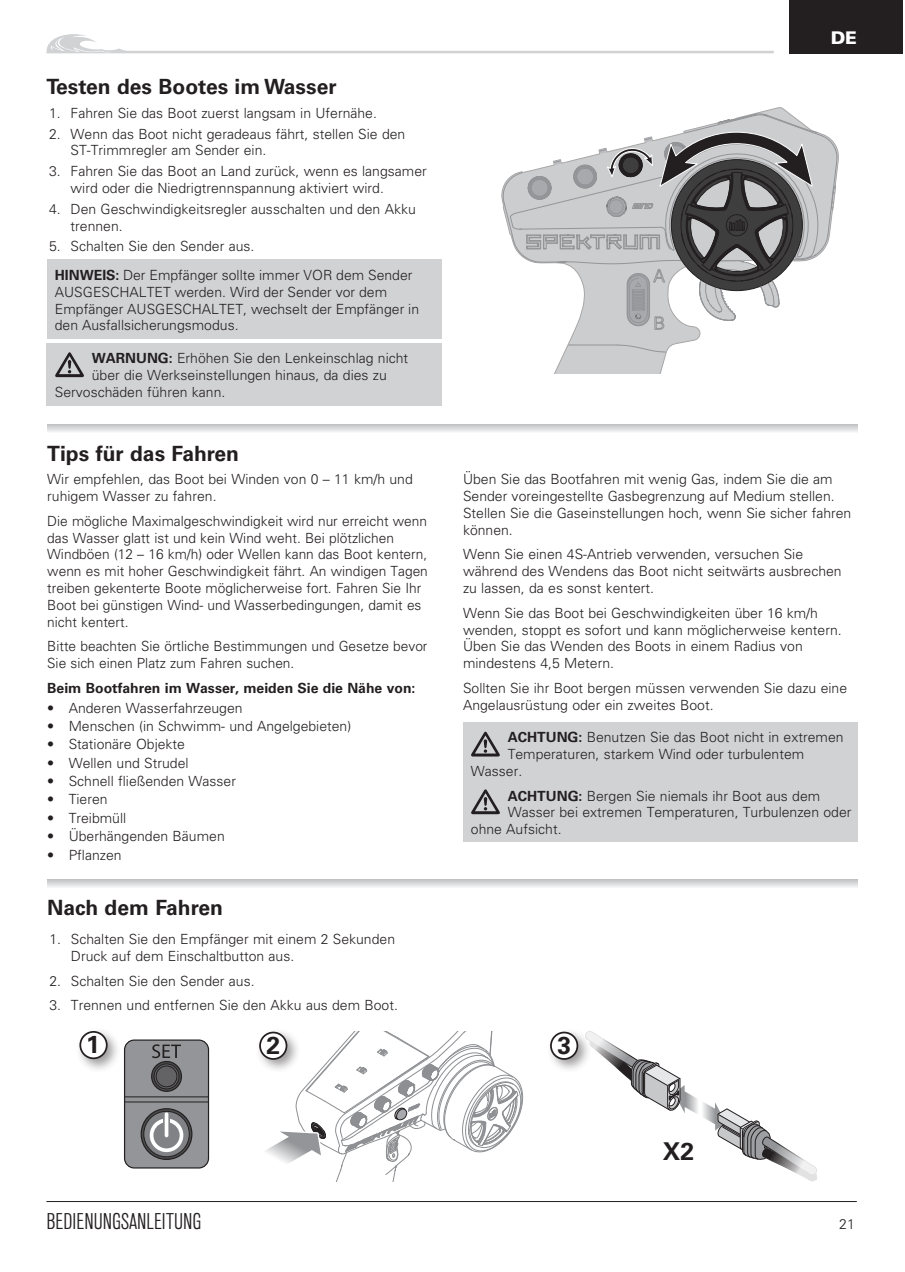
<style>
.page{position:relative;width:905px;height:1272px;background:#fff}
.page>*{position:absolute;margin:0;border:0;box-sizing:border-box;transform-origin:0 0}
.PRB_Header{font:700 24.5px "Univers LT Std";color:#231f20}
.t1{font:22.75px "Standard CT Condensed";color:#231f20}
.Header_block{font:700 21px "Univers LT Std";color:#231f20}
.t2{font:900 17.5px "Univers LT Std";color:#fff}
.Body_Text_NI{font:300 14px/16.8px "Univers LT Std";color:#231f20}
.body{font:300 14px/16.8px "Univers LT Std";color:#231f20}
.numbers{font:300 14px "Univers LT Std";color:#231f20}
.Body_Text_NI-2{font:700 14px "Univers LT Std";color:#231f20}
.s1{font-weight:700}
</style>
<div class="page">
<hr style="left:46px;top:1201px;width:810px;height:1px;background:#231f20">
<div style="left:789px;top:0;width:114px;height:53px;background:#231f20"></div>
<svg style="left:46px;top:34px;width:727px;height:20px"></svg>
<div style="left:47px;top:260px;width:395px;height:79px;background:#d1d2d4"></div>
<div style="left:46px;top:343px;width:396px;height:63px;background:#d1d2d4"></div>
<div style="left:463px;top:722px;width:394px;height:119px;background:#d1d2d4"></div>
<svg style="left:47px;top:880px;width:810px;height:7px;background:#dadbdc"></svg>
<svg style="left:47px;top:425px;width:810px;height:7px;background:#dbdcde"></svg>
<svg style="left:55px;top:352px;width:29px;height:25px"></svg>
<svg style="left:471px;top:732px;width:29px;height:24px"></svg>
<svg style="left:471px;top:789px;width:29px;height:25px"></svg>
<div style="left:75px;top:1026px;width:47px;height:47px;background:#231f20;opacity:.45"></div>
<div style="left:80px;top:1032px;width:27px;height:26px;background:#fff;border-radius:50%"></div>
<div style="left:79px;top:1031px;width:29px;height:28px;border:2px solid #231f20;border-radius:50%"></div>
<div style="left:546px;top:1027px;width:46px;height:47px;background:#231f20;opacity:.45"></div>
<div style="left:551px;top:1032px;width:26px;height:27px;background:#fff;border-radius:50%"></div>
<div style="left:550px;top:1031px;width:28px;height:29px;border:2px solid #231f20;border-radius:50%"></div>
<svg style="left:259px;top:1031px;width:264px;height:150px"></svg>
<svg style="left:585px;top:1031px;width:232px;height:150px"></svg>
<div style="left:663px;top:1142px;width:37px;height:23px;background:#fff"></div>
<div style="left:125px;top:1040px;width:83px;height:128px;background:#939598;border-radius:10px"></div>
<div style="left:124px;top:1039px;width:85px;height:129px;border:1px solid #231f20;border-radius:10px"></div>
<svg style="left:141px;top:1108px;width:51px;height:51px"></svg>
<div style="left:141px;top:1108px;width:51px;height:52px;border:1px solid #231f20;border-radius:50%"></div>
<svg style="left:144px;top:1111px;width:45px;height:45px"></svg>
<div style="left:143px;top:1111px;width:47px;height:46px;border:1px solid #231f20;border-radius:50%"></div>
<hr style="left:165px;top:1112px;width:3px;height:25px;background:#fff;border-radius:2px">
<svg style="left:150px;top:1119px;width:33px;height:33px"></svg>
<svg style="left:152px;top:1061px;width:29px;height:30px"></svg>
<div style="left:151px;top:1061px;width:31px;height:31px;border:1px solid #231f20;border-radius:50%"></div>
<svg style="left:154px;top:1064px;width:25px;height:25px"></svg>
<div style="left:154px;top:1063px;width:25px;height:26px;border:1px solid #231f20;border-radius:50%"></div>
<div style="left:156px;top:1066px;width:21px;height:21px;background:#636366;border-radius:50%"></div>
<div style="left:156px;top:1065px;width:21px;height:22px;border:1px solid #231f20;border-radius:50%"></div>
<hr style="left:125px;top:1101px;width:83px;height:1px;background:#231f20">
<hr style="left:125px;top:1096px;width:83px;height:1px;background:#231f20">
<svg style="left:152px;top:1044px;width:29px;height:14px"></svg>
<svg style="left:503px;top:107px;width:335px;height:266px"></svg>
<p class="Header_block" style="left:47px;top:74px;width:291px">Testen des Bootes im Wasser</p>
<p class="Body_Text_NI" style="left:49px;top:105px;width:329px">1. Fahren Sie das Boot zuerst langsam in Ufernähe.</p>
<p class="Body_Text_NI" style="left:71px;top:125px;width:336px;text-indent:-21px">2. Wenn das Boot nicht geradeaus fährt, stellen Sie den<br>ST-Trimmregler am Sender ein.</p>
<p class="Body_Text_NI" style="left:71px;top:163px;width:357px;text-indent:-21px">3. Fahren Sie das Boot an Land zurück, wenn es langsamer wird oder die Niedrigtrennspannung aktiviert wird.</p>
<p class="Body_Text_NI" style="left:71px;top:200px;width:347px;text-indent:-21px">4. Den Geschwindigkeitsregler ausschalten und den Akku trennen.</p>
<p class="Body_Text_NI" style="left:49px;top:238px;width:207px">5. Schalten Sie den Sender aus.</p>
<p class="body" style="left:55px;top:267px;width:366px"><span class="s1">HINWEIS:</span> Der Empfänger sollte immer VOR dem Sender AUSGESCHALTET werden. Wird der Sender vor dem Empfänger AUSGESCHALTET, wechselt der Empfänger in den Ausfallsicherungsmodus.</p>
<p class="numbers" style="left:92px;top:349px;width:318px"><span class="s1">WARNUNG:</span> Erhöhen Sie den Lenkeinschlag nicht</p>
<p class="numbers" style="left:92px;top:366px;width:296px">über die Werkseinstellungen hinaus, da dies zu</p>
<p class="numbers" style="left:55px;top:383px;width:172px">Servoschäden führen kann.</p>
<p class="Header_block" style="left:47px;top:441px;width:193px">Tips für das Fahren</p>
<p class="Body_Text_NI" style="left:47px;top:471px;width:367px">Wir empfehlen, das Boot bei Winden von 0 – 11 km/h und ruhigem Wasser zu fahren.</p>
<p class="Body_Text_NI" style="left:47px;top:512px;width:382px">Die mögliche Maximalgeschwindigkeit wird nur erreicht wenn das Wasser glatt ist und kein Wind weht. Bei plötzlichen Windböen (12 – 16 km/h) oder Wellen kann das Boot kentern, wenn es mit hoher Geschwindigkeit fährt. An windigen Tagen treiben gekenterte Boote möglicherweise fort. Fahren Sie Ihr Boot bei günstigen Wind- und Wasserbedingungen, damit es nicht kentert.</p>
<p class="Body_Text_NI" style="left:47px;top:638px;width:382px">Bitte beachten Sie örtliche Bestimmungen und Gesetze bevor<br>Sie sich einen Platz zum Fahren suchen.</p>
<p class="Body_Text_NI-2" style="left:47px;top:680px;width:370px">Beim Bootfahren im Wasser, meiden Sie die Nähe von:</p>
<p class="Body_Text_NI" style="left:47px;top:699px;width:197px">• Anderen Wasserfahrzeugen</p>
<p class="Body_Text_NI" style="left:47px;top:717px;width:305px">• Menschen (in Schwimm- und Angelgebieten)</p>
<p class="Body_Text_NI" style="left:47px;top:736px;width:139px">• Stationäre Objekte</p>
<p class="Body_Text_NI" style="left:47px;top:754px;width:143px">• Wellen und Strudel</p>
<p class="Body_Text_NI" style="left:47px;top:772px;width:190px">• Schnell fließenden Wasser</p>
<p class="Body_Text_NI" style="left:47px;top:791px;width:62px">• Tieren</p>
<p class="Body_Text_NI" style="left:47px;top:809px;width:80px">• Treibmüll</p>
<p class="Body_Text_NI" style="left:47px;top:828px;width:179px">• Überhängenden Bäumen</p>
<p class="Body_Text_NI" style="left:47px;top:846px;width:76px">• Pflanzen</p>
<p class="Header_block" style="left:47px;top:895px;width:177px">Nach dem Fahren</p>
<p class="Body_Text_NI" style="left:71px;top:931px;width:326px;text-indent:-21px">1. Schalten Sie den Empfänger mit einem 2 Sekunden<br>Druck auf dem Einschaltbutton aus.</p>
<p class="Body_Text_NI" style="left:49px;top:972px;width:207px">2. Schalten Sie den Sender aus.</p>
<p class="Body_Text_NI" style="left:49px;top:997px;width:350px">3. Trennen und entfernen Sie den Akku aus dem Boot.</p>
<p class="t2" style="left:830px;top:26px;width:28px">DE</p>
<p class="Body_Text_NI" style="left:463px;top:471px;width:390px">Üben Sie das Bootfahren mit wenig Gas, indem Sie die am Sender voreingestellte Gasbegrenzung auf Medium stellen.<br>Stellen Sie die Gaseinstellungen hoch, wenn Sie sicher fahren können.</p>
<p class="Body_Text_NI" style="left:463px;top:546px;width:380px">Wenn Sie einen 4S-Antrieb verwenden, versuchen Sie während des Wendens das Boot nicht seitwärts ausbrechen zu lassen, da es sonst kentert.</p>
<p class="Body_Text_NI" style="left:463px;top:604px;width:380px">Wenn Sie das Boot bei Geschwindigkeiten über 16 km/h wenden, stoppt es sofort und kann möglicherweise kentern.<br>Üben Sie das Wenden des Boots in einem Radius von mindestens 4,5 Metern.</p>
<p class="Body_Text_NI" style="left:463px;top:679px;width:386px">Sollten Sie ihr Boot bergen müssen verwenden Sie dazu eine<br>Angelausrüstung oder ein zweites Boot.</p>
<p class="Body_Text_NI" style="left:507px;top:729px;width:337px"><span class="s1">ACHTUNG:</span> Benutzen Sie das Boot nicht in extremen</p>
<p class="Body_Text_NI" style="left:507px;top:745px;width:298px">Temperaturen, starkem Wind oder turbulentem</p>
<p class="Body_Text_NI" style="left:471px;top:762px;width:53px">Wasser.</p>
<p class="Body_Text_NI" style="left:508px;top:787px;width:314px"><span class="s1">ACHTUNG:</span> Bergen Sie niemals ihr Boot aus dem</p>
<p class="Body_Text_NI" style="left:508px;top:804px;width:345px">Wasser bei extremen Temperaturen, Turbulenzen oder</p>
<p class="Body_Text_NI" style="left:471px;top:821px;width:92px">ohne Aufsicht.</p>
<p class="PRB_Header" style="left:86px;top:1030px;width:15px">1</p>
<p class="PRB_Header" style="left:266px;top:1031px;width:15px">2</p>
<p class="PRB_Header" style="left:557px;top:1031px;width:15px">3</p>
<p class="PRB_Header" style="left:663px;top:1136px;width:33px">X2</p>
<h2 class="t1" style="left:47px;top:1207px;width:156px">BEDIENUNGSANLEITUNG</h2>
<p class="Body_Text_NI" style="left:839px;top:1216px;width:17px">21</p>
</div>
